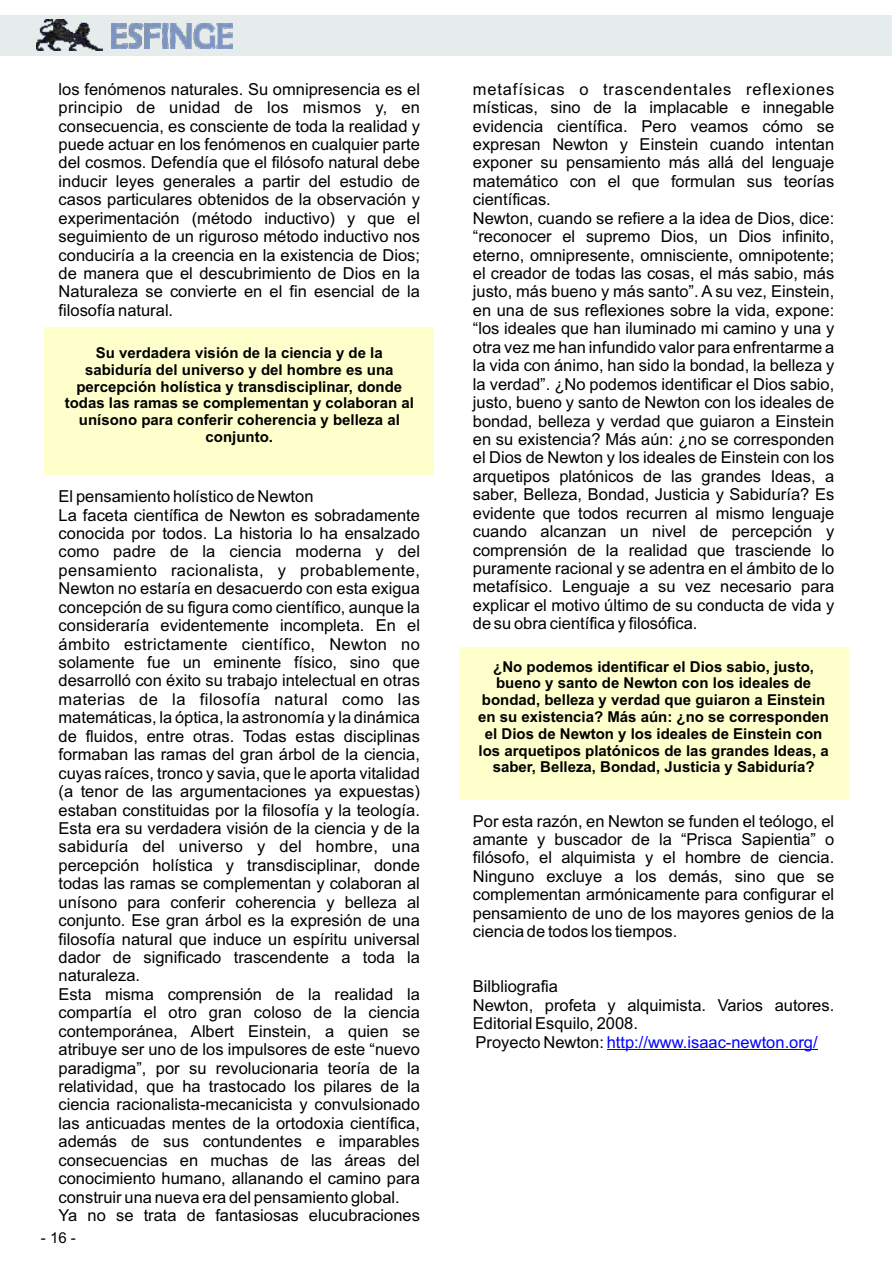
<style>
.page{position:relative;width:893px;height:1263px;background:#fff}
.page>*{position:absolute;margin:0;border:0;box-sizing:border-box;transform-origin:0 0}
.t1{font:16.5px/18.5px "Arial";color:#000}
.t2{font:700 15px/16.8px "Arial";color:#000;text-align:center}
.t3{font:15px "Arial";color:#000}
.s1{color:#00f}
</style>
<div class="page">
<div style="left:459px;top:647px;width:389px;height:152px;background:#ffc"></div>
<div style="left:45px;top:327px;width:389px;height:148px;background:#ffc"></div>
<hr style="left:607px;top:1049px;width:211px;height:1px;background:#00f">
<div style="left:0;top:15px;width:892px;height:41px;background:#e6ebeb"></div>
<img style="left:111px;top:24px;width:122px;height:24px">
<img style="left:36px;top:19px;width:66px;height:32px">
<p class="t1" style="left:59px;top:81px;width:363px;text-align:justify">los fenómenos naturales. Su omnipresencia es el principio de unidad de los mismos y, en consecuencia, es consciente de toda la realidad y puede actuar en los fenómenos en cualquier parte del cosmos. Defendía que el filósofo natural debe inducir leyes generales a partir del estudio de casos particulares obtenidos de la observación y experimentación (método inductivo) y que el seguimiento de un riguroso método inductivo nos conduciría a la creencia en la existencia de Dios; de manera que el descubrimiento de Dios en la Naturaleza se convierte en el fin esencial de la filosofía natural.</p>
<p class="t2" style="left:65px;top:346px;width:351px">Su verdadera visión de la ciencia y de la sabiduría del universo y del hombre es una percepción holística y transdisciplinar, donde todas las ramas se complementan y colaboran al unísono para conferir coherencia y belleza al conjunto.</p>
<p class="t1" style="left:59px;top:489px;width:363px">El pensamiento holístico de Newton<br>La faceta científica de Newton es sobradamente conocida por todos. La historia lo ha ensalzado como padre de la ciencia moderna y del pensamiento racionalista, y probablemente, Newton no estaría en desacuerdo con esta exigua concepción de su figura como científico, aunque la consideraría evidentemente incompleta. En el ámbito estrictamente científico, Newton no solamente fue un eminente físico, sino que desarrolló con éxito su trabajo intelectual en otras materias de la filosofía natural como las matemáticas, la óptica, la astronomía y la dinámica de fluidos, entre otras. Todas estas disciplinas formaban las ramas del gran árbol de la ciencia, cuyas raíces, tronco y savia, que le aporta vitalidad (a tenor de las argumentaciones ya expuestas) estaban constituidas por la filosofía y la teología.<br>Esta era su verdadera visión de la ciencia y de la sabiduría del universo y del hombre, una percepción holística y transdisciplinar, donde todas las ramas se complementan y colaboran al unísono para conferir coherencia y belleza al conjunto. Ese gran árbol es la expresión de una filosofía natural que induce un espíritu universal dador de significado trascendente a toda la naturaleza.<br>Esta misma comprensión de la realidad la compartía el otro gran coloso de la ciencia contemporánea, Albert Einstein, a quien se atribuye ser uno de los impulsores de este “nuevo paradigma”, por su revolucionaria teoría de la relatividad, que ha trastocado los pilares de la ciencia racionalista-mecanicista y convulsionado las anticuadas mentes de la ortodoxia científica, además de sus contundentes e imparables consecuencias en muchas de las áreas del conocimiento humano, allanando el camino para construir una nueva era del pensamiento global.<br>Ya no se trata de fantasiosas elucubraciones</p>
<p class="t3" style="left:41px;top:1232px;width:37px">- 16 -</p>
<p class="t1" style="left:473px;top:81px;width:363px">metafísicas o trascendentales reflexiones místicas, sino de la implacable e innegable evidencia científica. Pero veamos cómo se expresan Newton y Einstein cuando intentan exponer su pensamiento más allá del lenguaje matemático con el que formulan sus teorías científicas.<br>Newton, cuando se refiere a la idea de Dios, dice: “reconocer el supremo Dios, un Dios infinito, eterno, omnipresente, omnisciente, omnipotente; el creador de todas las cosas, el más sabio, más justo, más bueno y más santo”. A su vez, Einstein, en una de sus reflexiones sobre la vida, expone: “los ideales que han iluminado mi camino y una y otra vez me han infundido valor para enfrentarme a la vida con ánimo, han sido la bondad, la belleza y la verdad”. ¿No podemos identificar el Dios sabio, justo, bueno y santo de Newton con los ideales de bondad, belleza y verdad que guiaron a Einstein en su existencia? Más aún: ¿no se corresponden el Dios de Newton y los ideales de Einstein con los arquetipos platónicos de las grandes Ideas, a saber, Belleza, Bondad, Justicia y Sabiduría? Es evidente que todos recurren al mismo lenguaje cuando alcanzan un nivel de percepción y comprensión de la realidad que trasciende lo puramente racional y se adentra en el ámbito de lo metafísico. Lenguaje a su vez necesario para explicar el motivo último de su conducta de vida y de su obra científica y filosófica.</p>
<p class="t2" style="left:478px;top:659px;width:352px">¿No podemos identificar el Dios sabio, justo, bueno y santo de Newton con los ideales de bondad, belleza y verdad que guiaron a Einstein en su existencia? Más aún: ¿no se corresponden el Dios de Newton y los ideales de Einstein con los arquetipos platónicos de las grandes Ideas, a saber, Belleza, Bondad, Justicia y Sabiduría?</p>
<p class="t1" style="left:473px;top:813px;width:363px;text-align:justify">Por esta razón, en Newton se funden el teólogo, el amante y buscador de la “Prisca Sapientia” o filósofo, el alquimista y el hombre de ciencia.<br>Ninguno excluye a los demás, sino que se complementan armónicamente para configurar el pensamiento de uno de los mayores genios de la ciencia de todos los tiempos.</p>
<p class="t1" style="left:473px;top:979px;width:363px">Bilbliografia<br>Newton, profeta y alquimista. Varios autores.<br>Editorial Esquilo, 2008.<br>Proyecto Newton: <span class="s1">http://www.isaac-newton.org/</span></p>
</div>
